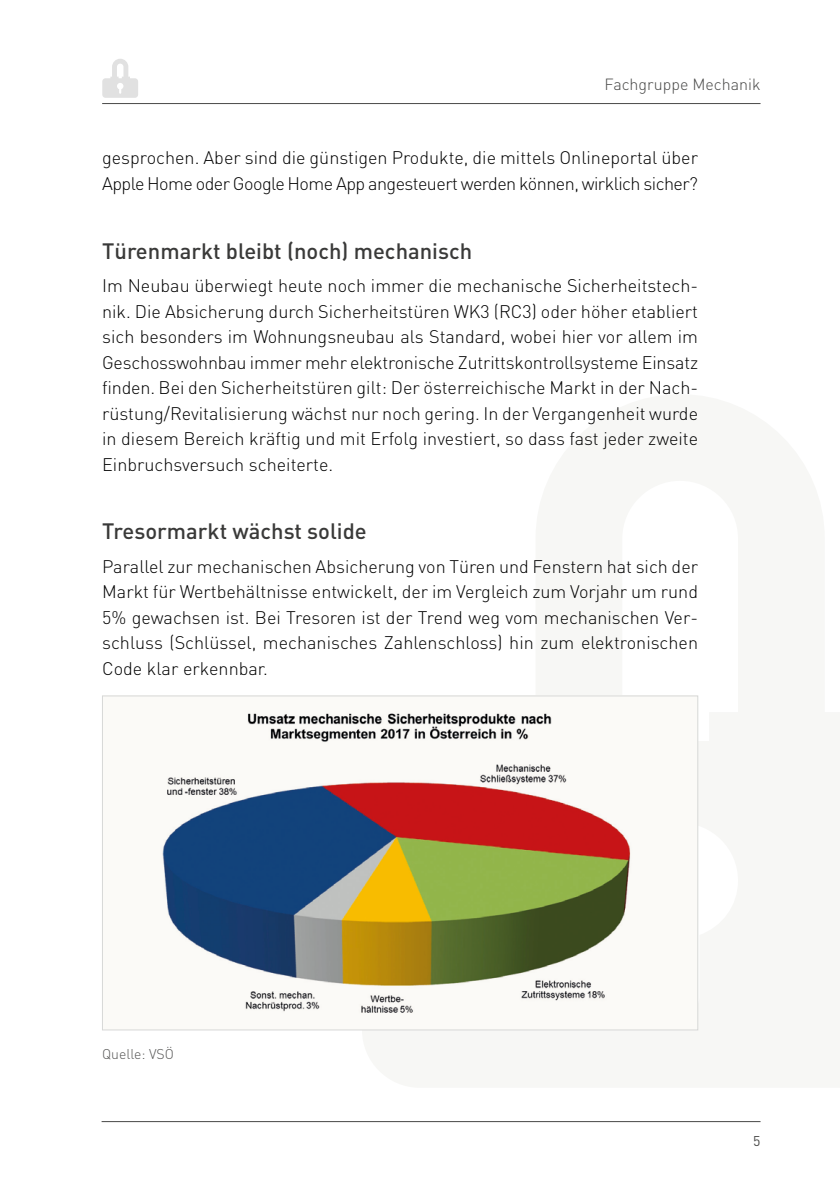
<style>
.page{position:relative;width:840px;height:1191px;background:#fff}
.page>*{position:absolute;margin:0;border:0;box-sizing:border-box;transform-origin:0 0}
.t1{font:500 22px "DIN";color:#3a3a39}
.Lauftext_ohne_Einzug{font:300 18px/25.6px "DIN";color:#000}
.Lauftext_ohne_Einzug-2{font:300 18px/25.6px "DIN";letter-spacing:-.03em;color:#000}
.t2{font:300 16px "DIN";color:#484847}
.Quelle{font:300 14px "DIN";color:#565655}
.t3{font:14px "DIN";color:#484847}
</style>
<div class="page">
<svg style="left:102px;top:59px;width:36px;height:39px"></svg>
<hr style="left:101px;top:1121px;width:659px;height:1px;background:#484847">
<hr style="left:102px;top:103px;width:658px;height:1px;background:#484847">
<div style="left:102px;top:696px;width:595px;height:334px;background:#fbfaf7"></div>
<img style="left:162px;top:713px;width:469px;height:300px">
<p class="t2" style="left:604px;top:74px;width:157px">Fachgruppe Mechanik</p>
<p class="Lauftext_ohne_Einzug-2" style="left:102px;top:144px;width:597px">gesprochen. Aber sind die günstigen Produkte, die mittels Onlineportal über<br>Apple Home oder Google Home App angesteuert werden können, wirklich sicher?</p>
<p class="t1" style="left:102px;top:236px;width:371px">Türenmarkt bleibt (noch) mechanisch</p>
<p class="Lauftext_ohne_Einzug" style="left:102px;top:272px;width:597px">Im Neubau überwiegt heute noch immer die mechanische Sicherheitstech&shy;nik. Die Absicherung durch Sicherheitstüren WK3 (RC3) oder höher etabliert sich besonders im Wohnungsneubau als Standard, wobei hier vor allem im Geschosswohnbau immer mehr elektronische Zutrittskontrollsysteme Einsatz finden. Bei den Sicherheitstüren gilt: Der österreichische Markt in der Nach&shy;rüstung/Revitalisierung wächst nur noch gering. In der Vergangenheit wurde in diesem Bereich kräftig und mit Erfolg investiert, so dass fast jeder zweite Einbruchsversuch scheiterte.</p>
<p class="t1" style="left:102px;top:516px;width:266px">Tresormarkt wächst solide</p>
<p class="Lauftext_ohne_Einzug" style="left:102px;top:553px;width:597px;text-align:justify">Parallel zur mechanischen Absicherung von Türen und Fenstern hat sich der Markt für Wertbehältnisse entwickelt, der im Vergleich zum Vorjahr um rund 5% gewachsen ist. Bei Tresoren ist der Trend weg vom mechanischen Ver&shy;schluss (Schlüssel, mechanisches Zahlenschloss) hin zum elektronischen Code klar erkennbar.</p>
<p class="Quelle" style="left:102px;top:1044px;width:73px">Quelle: VSÖ</p>
<p class="t3" style="left:752px;top:1132px;width:9px">5</p>
</div>
